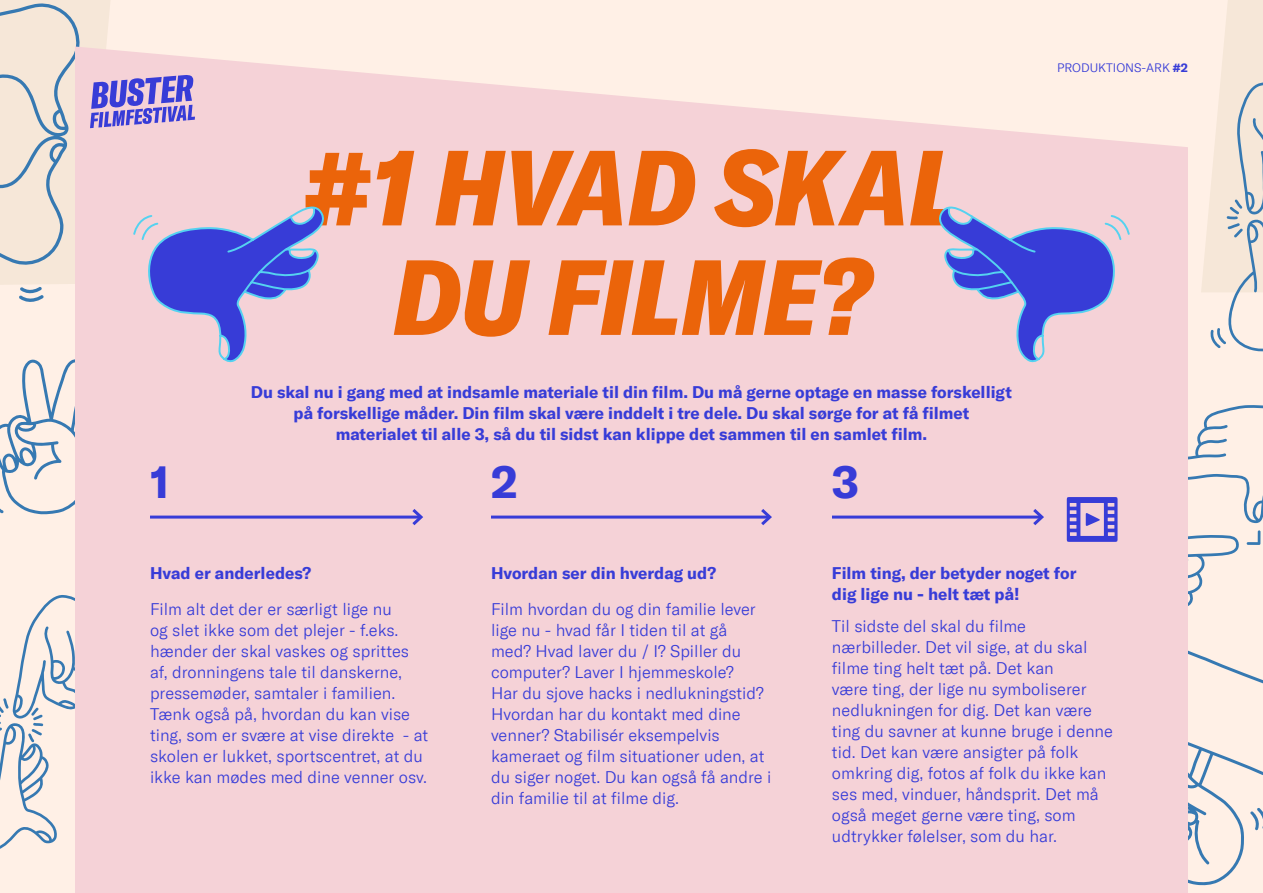
<style>
.page{position:relative;width:1263px;height:893px;background:#fff0e6}
.page>*{position:absolute;margin:0;border:0;box-sizing:border-box;transform-origin:0 0}
.Titel{font:italic 900 condensed 105px/109.5px "GT America";color:#eb640a;text-align:center}
._123{font:700 45px "GT America";color:#373cd7}
.Txt{font:300 16.5px/21px "GT America";color:#373cd7}
.Manchet{font:700 16.5px/21px "GT America";color:#373cd7;text-align:center}
.Subtitel{font:700 16.5px/21px "GT America";color:#373cd7}
.t1{font:300 12px "GT America";color:#373cd7}
.s1{font-weight:700}
</style>
<div class="page">
<svg style="left:0;top:595px;width:75px;height:254px"></svg>
<svg style="left:1188px;top:650px;width:75px;height:236px"></svg>
<svg style="left:1201px;top:0;width:62px;height:352px"></svg>
<div style="left:75px;top:70px;width:1113px;height:823px;background:#f5d2d7"></div>
<svg style="left:931px;top:199px;width:200px;height:166px;background:#aa9ed8"></svg>
<hr style="left:832px;top:516px;width:210px;height:3px;background:#373cd7">
<svg style="left:1030px;top:506px;width:16px;height:22px"></svg>
<hr style="left:491px;top:516px;width:279px;height:3px;background:#373cd7">
<svg style="left:758px;top:506px;width:16px;height:22px"></svg>
<hr style="left:150px;top:516px;width:271px;height:3px;background:#373cd7">
<svg style="left:409px;top:506px;width:16px;height:22px"></svg>
<div style="left:1068px;top:499px;width:48px;height:41px;background:#373cd7"></div>
<div style="left:1067px;top:497px;width:50px;height:45px;border:3px solid #373cd7"></div>
<div style="left:1080px;top:503px;width:24px;height:33px;background:#f5d2d7"></div>
<svg style="left:1070px;top:503px;width:7px;height:33px"></svg>
<svg style="left:1085px;top:405px;width:178px;height:203px"></svg>
<svg style="left:0;top:0;width:332px;height:588px"></svg>
<p class="Titel" style="left:304px;top:132px;width:656px">#1 HVAD SKAL<br>DU FILME?</p>
<p class="Manchet" style="left:251px;top:382px;width:762px">Du skal nu i gang med at indsamle materiale til din film. Du må gerne optage en masse forskelligt på forskellige måder. Din film skal være inddelt i tre dele. Du skal sørge for at få filmet materialet til alle 3, så du til sidst kan klippe det sammen til en samlet film.</p>
<p class="_123" style="left:150px;top:454px;width:21px">1</p>
<p class="_123" style="left:491px;top:454px;width:28px">2</p>
<p class="_123" style="left:832px;top:454px;width:29px">3</p>
<p class="t1" style="left:1057px;top:61px;width:132px">PRODUKTIONS-ARK <span class="s1">#2</span></p>
<p class="Subtitel" style="left:150px;top:563px;width:163px">Hvad er anderledes?</p>
<p class="Subtitel" style="left:491px;top:563px;width:227px">Hvordan ser din hverdag ud?</p>
<p class="Txt" style="left:150px;top:599px;width:280px">Film alt det der er særligt lige nu<br>og slet ikke som det plejer - f.eks. hænder der skal vaskes og sprittes af, dronningens tale til danskerne, pressemøder, samtaler i familien.<br>Tænk også på, hvordan du kan vise ting, som er svære at vise direkte - at skolen er lukket, sportscentret, at du ikke kan mødes med dine venner osv.</p>
<p class="Txt" style="left:491px;top:599px;width:282px">Film hvordan du og din familie lever lige nu - hvad får I tiden til at gå med? Hvad laver du / I? Spiller du computer? Laver I hjemmeskole?<br>Har du sjove hacks i nedlukningstid?<br>Hvordan har du kontakt med dine venner? Stabilisér eksempelvis kameraet og film situationer uden, at du siger noget. Du kan også få andre i din familie til at filme dig.</p>
<p class="Subtitel" style="left:832px;top:563px;width:246px">Film ting, der betyder noget for dig lige nu - helt tæt på!</p>
<p class="Txt" style="left:832px;top:615px;width:282px">Til sidste del skal du filme nærbilleder. Det vil sige, at du skal filme ting helt tæt på. Det kan<br>være ting, der lige nu symboliserer nedlukningen for dig. Det kan være ting du savner at kunne bruge i denne tid. Det kan være ansigter på folk omkring dig, fotos af folk du ikke kan ses med, vinduer, håndsprit. Det må også meget gerne være ting, som udtrykker følelser, som du har.</p>
</div>
